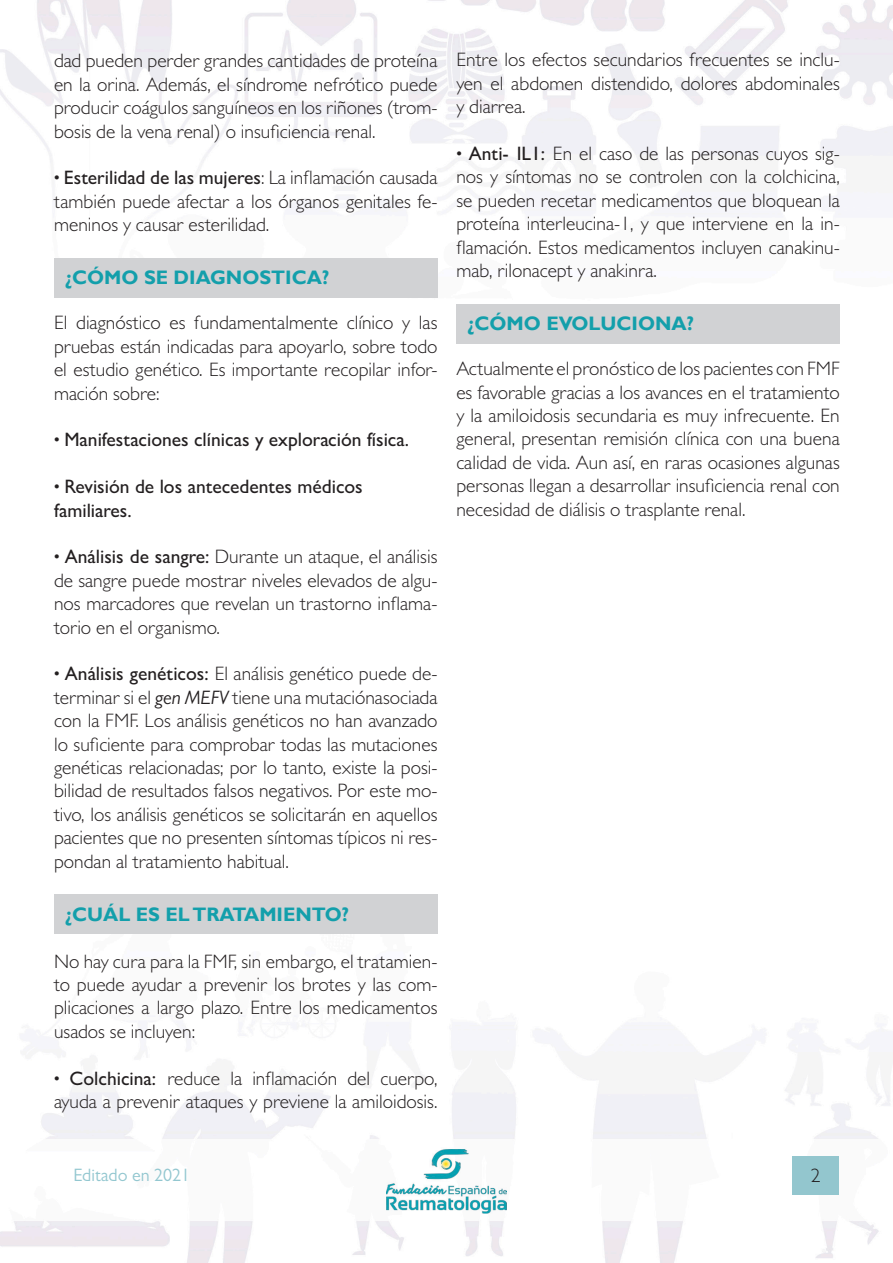
<style>
.page{position:relative;width:893px;height:1263px;background:#fff}
.page>*{position:absolute;margin:0;border:0;box-sizing:border-box;transform-origin:0 0}
.Texto_base{font:300 19.5px/23.4px "Gill Sans";color:#231f20;text-align:justify}
.t1{font:500 19.5px "Gill Sans";color:#231f20}
.Título_Seccion{font:700 19.5px "Gill Sans";color:#139fab}
.t2{font:18px "Gill Sans";color:#93c7d0}
.s1{font-weight:800}
.s2{font-weight:500}
.s3{font-weight:400;font-style:italic}
</style>
<div class="page">
<img style="left:0;top:0;width:893px;height:1263px">
<div style="left:792px;top:1157px;width:47px;height:38px;background:#93c6ce"></div>
<div style="left:54px;top:258px;width:383px;height:39px;background:#d1d2d4"></div>
<div style="left:54px;top:894px;width:383px;height:40px;background:#d1d2d4"></div>
<div style="left:456px;top:304px;width:384px;height:39px;background:#d1d2d4"></div>
<p class="Texto_base" style="left:54px;top:49px;width:385px">dad pueden perder grandes cantidades de proteína en la orina. Además, el síndrome nefrótico puede producir coágulos sanguíneos en los riñones (trom&shy;bosis de la vena renal) o insuficiencia renal.</p>
<p class="Texto_base" style="left:54px;top:166px;width:385px"><span class="s1">·</span> <span class="s2">Esterilidad de las mujeres</span>: La inflamación causada también puede afectar a los órganos genitales fe&shy;meninos y causar esterilidad.</p>
<p class="Título_Seccion" style="left:65px;top:266px;width:266px">¿CÓMO SE DIAGNOSTICA?</p>
<p class="Texto_base" style="left:54px;top:311px;width:385px">El diagnóstico es fundamentalmente clínico y las pruebas están indicadas para apoyarlo, sobre todo el estudio genético. Es importante recopilar infor&shy;mación sobre:</p>
<p class="t1" style="left:54px;top:428px;width:357px"><span class="s1">·</span> Manifestaciones clínicas y exploración física.</p>
<p class="t1" style="left:54px;top:475px;width:310px"><span class="s1">·</span> Revisión de los antecedentes médicos</p>
<p class="t1" style="left:54px;top:498px;width:79px">familiares.</p>
<p class="Texto_base" style="left:54px;top:545px;width:385px"><span class="s1">·</span> <span class="s2">Análisis de sangre:</span> Durante un ataque, el análisis de sangre puede mostrar niveles elevados de algu&shy;nos marcadores que revelan un trastorno inflama&shy;torio en el organismo.</p>
<p class="Texto_base" style="left:54px;top:662px;width:385px"><span class="s1">·</span> <span class="s2">Análisis genéticos:</span> El análisis genético puede de&shy;terminar si el <span class="s3">gen MEFV</span> tiene una mutaciónasociada con la FMF. Los análisis genéticos no han avanzado lo suficiente para comprobar todas las mutaciones genéticas relacionadas; por lo tanto, existe la posi&shy;bilidad de resultados falsos negativos. Por este mo&shy;tivo, los análisis genéticos se solicitarán en aquellos pacientes que no presenten síntomas típicos ni res&shy;pondan al tratamiento habitual.</p>
<p class="Título_Seccion" style="left:65px;top:902px;width:286px">¿CUÁL ES EL TRATAMIENTO?</p>
<p class="Texto_base" style="left:54px;top:949px;width:385px">No hay cura para la FMF, sin embargo, el tratamien&shy;to puede ayudar a prevenir los brotes y las com&shy;plicaciones a largo plazo. Entre los medicamentos usados se incluyen:</p>
<p class="Texto_base" style="left:54px;top:1066px;width:385px"><span class="s1">·</span> <span class="s2">Colchicina:</span> reduce la inflamación del cuerpo, ayuda a prevenir ataques y previene la amiloidosis.</p>
<p class="Texto_base" style="left:456px;top:48px;width:385px">Entre los efectos secundarios frecuentes se inclu&shy;yen el abdomen distendido, dolores abdominales y diarrea.</p>
<p class="Texto_base" style="left:456px;top:141px;width:385px"><span class="s1">·</span> <span class="s2">Anti- IL1:</span> En el caso de las personas cuyos sig&shy;nos y síntomas no se controlen con la colchicina, se pueden recetar medicamentos que bloquean la proteína interleucina-1, y que interviene en la in&shy;flamación. Estos medicamentos incluyen canakinu&shy;mab, rilonacept y anakinra.</p>
<p class="Título_Seccion" style="left:467px;top:312px;width:228px">¿CÓMO EVOLUCIONA?</p>
<p class="Texto_base" style="left:456px;top:357px;width:385px">Actualmente el pronóstico de los pacientes con FMF es favorable gracias a los avances en el tratamiento y la amiloidosis secundaria es muy infrecuente. En general, presentan remisión clínica con una buena calidad de vida. Aun así, en raras ocasiones algunas personas llegan a desarrollar insuficiencia renal con necesidad de diálisis o trasplante renal.</p>
<p class="t2" style="left:73px;top:1164px;width:118px">Editado en 2021</p>
<p class="Texto_base" style="left:811px;top:1164px;width:11px">2</p>
</div>
